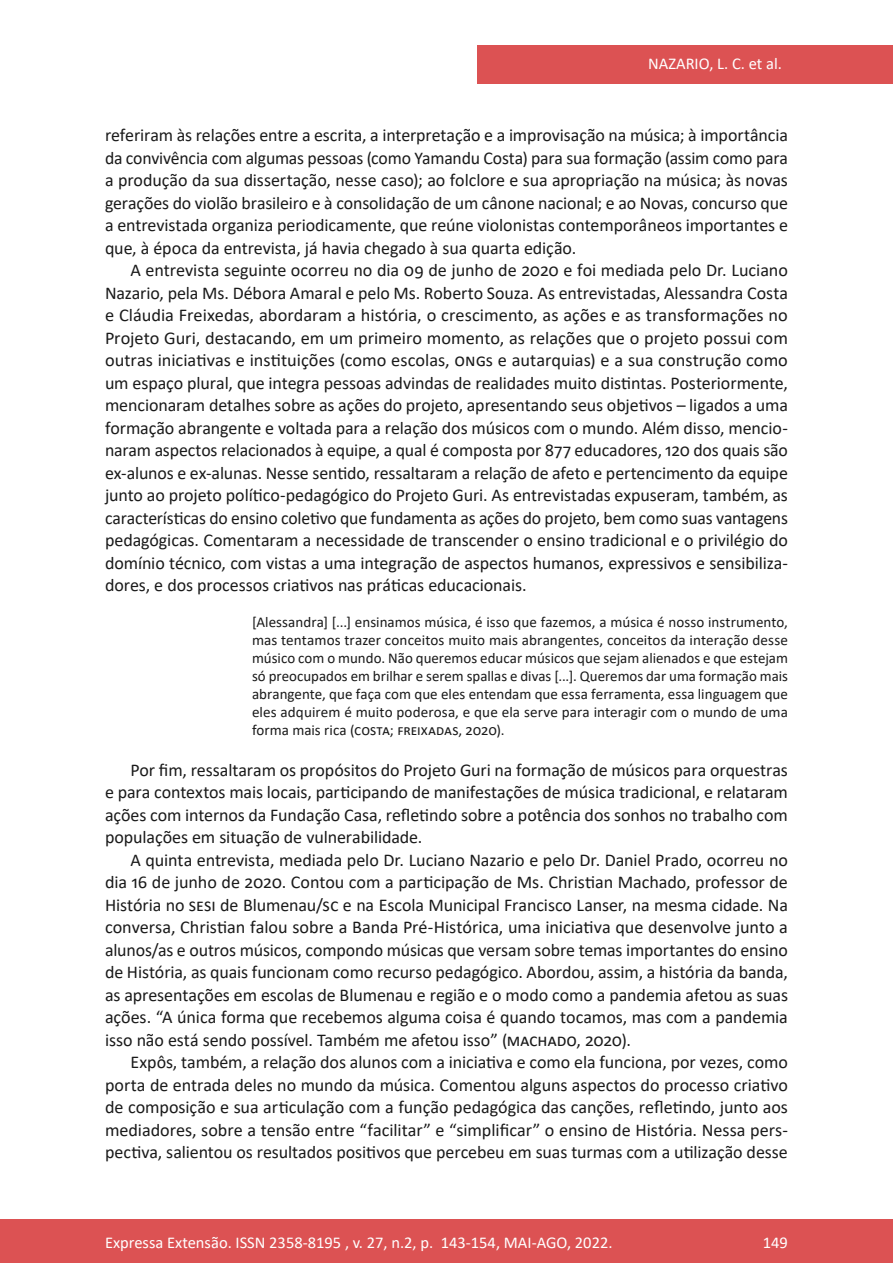
<style>
.page{position:relative;width:893px;height:1263px;background:#fff}
.page>*{position:absolute;margin:0;border:0;box-sizing:border-box;transform-origin:0 0}
.Principal_-_Texto{font:18px/22.5px "Calibri";letter-spacing:-.005em;color:#1a1a1a;text-align:justify}
.t1{font:16.5px "Calibri";color:#fff}
.Principal_-_Citação{font:15px/18px "Calibri";letter-spacing:.005em;color:#1a1a1a;text-align:justify}
</style>
<div class="page">
<div style="left:477px;top:45px;width:416px;height:39px;background:#dc5253"></div>
<div style="left:0;top:1219px;width:893px;height:44px;background:#dc5253"></div>
<p class="t1" style="left:648px;top:52px;width:135px">NAZARIO, L. C. et al.</p>
<p class="Principal_-_Texto" style="left:105px;top:123px;width:684px">referiram às relações entre a escrita, a interpretação e a improvisação na música; à importância da convivência com algumas pessoas (como Yamandu Costa) para sua formação (assim como para a produção da sua dissertação, nesse caso); ao folclore e sua apropriação na música; às novas gerações do violão brasileiro e à consolidação de um cânone nacional; e ao Novas, concurso que a entrevistada organiza periodicamente, que reúne violonistas contemporâneos importantes e que, à época da entrevista, já havia chegado à sua quarta edição.</p>
<p class="Principal_-_Texto" style="left:105px;top:258px;width:684px;text-indent:26px">A entrevista seguinte ocorreu no dia 09 de junho de 2020 e foi mediada pelo Dr. Luciano Nazario, pela Ms. Débora Amaral e pelo Ms. Roberto Souza. As entrevistadas, Alessandra Costa e Cláudia Freixedas, abordaram a história, o crescimento, as ações e as transformações no Projeto Guri, destacando, em um primeiro momento, as relações que o projeto possui com outras iniciativas e instituições (como escolas, ONGs e autarquias) e a sua construção como um espaço plural, que integra pessoas advindas de realidades muito distintas. Posteriormente, mencionaram detalhes sobre as ações do projeto, apresentando seus objetivos – ligados a uma formação abrangente e voltada para a relação dos músicos com o mundo. Além disso, mencio&shy;naram aspectos relacionados à equipe, a qual é composta por 877 educadores, 120 dos quais são ex-alunos e ex-alunas. Nesse sentido, ressaltaram a relação de afeto e pertencimento da equipe junto ao projeto político-pedagógico do Projeto Guri. As entrevistadas expuseram, também, as características do ensino coletivo que fundamenta as ações do projeto, bem como suas vantagens pedagógicas. Comentaram a necessidade de transcender o ensino tradicional e o privilégio do domínio técnico, com vistas a uma integração de aspectos humanos, expressivos e sensibiliza&shy;dores, e dos processos criativos nas práticas educacionais.</p>
<p class="Principal_-_Citação" style="left:252px;top:613px;width:537px">[Alessandra] [...] ensinamos música, é isso que fazemos, a música é nosso instrumento, mas tentamos trazer conceitos muito mais abrangentes, conceitos da interação desse músico com o mundo. Não queremos educar músicos que sejam alienados e que estejam só preocupados em brilhar e serem spallas e divas [...]. Queremos dar uma formação mais abrangente, que faça com que eles entendam que essa ferramenta, essa linguagem que eles adquirem é muito poderosa, e que ela serve para interagir com o mundo de uma forma mais rica (COSTA; FREIXADAS, 2020).</p>
<p class="Principal_-_Texto" style="left:105px;top:758px;width:684px;text-indent:26px">Por fim, ressaltaram os propósitos do Projeto Guri na formação de músicos para orquestras e para contextos mais locais, participando de manifestações de música tradicional, e relataram ações com internos da Fundação Casa, refletindo sobre a potência dos sonhos no trabalho com populações em situação de vulnerabilidade.</p>
<p class="Principal_-_Texto" style="left:105px;top:848px;width:684px;text-indent:26px">A quinta entrevista, mediada pelo Dr. Luciano Nazario e pelo Dr. Daniel Prado, ocorreu no dia 16 de junho de 2020. Contou com a participação de Ms. Christian Machado, professor de História no SESI de Blumenau/SC e na Escola Municipal Francisco Lanser, na mesma cidade. Na conversa, Christian falou sobre a Banda Pré-Histórica, uma iniciativa que desenvolve junto a alunos/as e outros músicos, compondo músicas que versam sobre temas importantes do ensino de História, as quais funcionam como recurso pedagógico. Abordou, assim, a história da banda, as apresentações em escolas de Blumenau e região e o modo como a pandemia afetou as suas ações. “A única forma que recebemos alguma coisa é quando tocamos, mas com a pandemia isso não está sendo possível. Também me afetou isso” (MACHADO, 2020).</p>
<p class="Principal_-_Texto" style="left:105px;top:1050px;width:684px;text-indent:26px">Expôs, também, a relação dos alunos com a iniciativa e como ela funciona, por vezes, como porta de entrada deles no mundo da música. Comentou alguns aspectos do processo criativo de composição e sua articulação com a função pedagógica das canções, refletindo, junto aos mediadores, sobre a tensão entre “facilitar” e “simplificar” o ensino de História. Nessa pers&shy;pectiva, salientou os resultados positivos que percebeu em suas turmas com a utilização desse</p>
<p class="t1" style="left:105px;top:1230px;width:509px">Expressa Extensão. ISSN 2358-8195 , v. 27, n.2, p. 143-154, MAI-AGO, 2022.</p>
<p class="t1" style="left:763px;top:1230px;width:27px">149</p>
</div>
